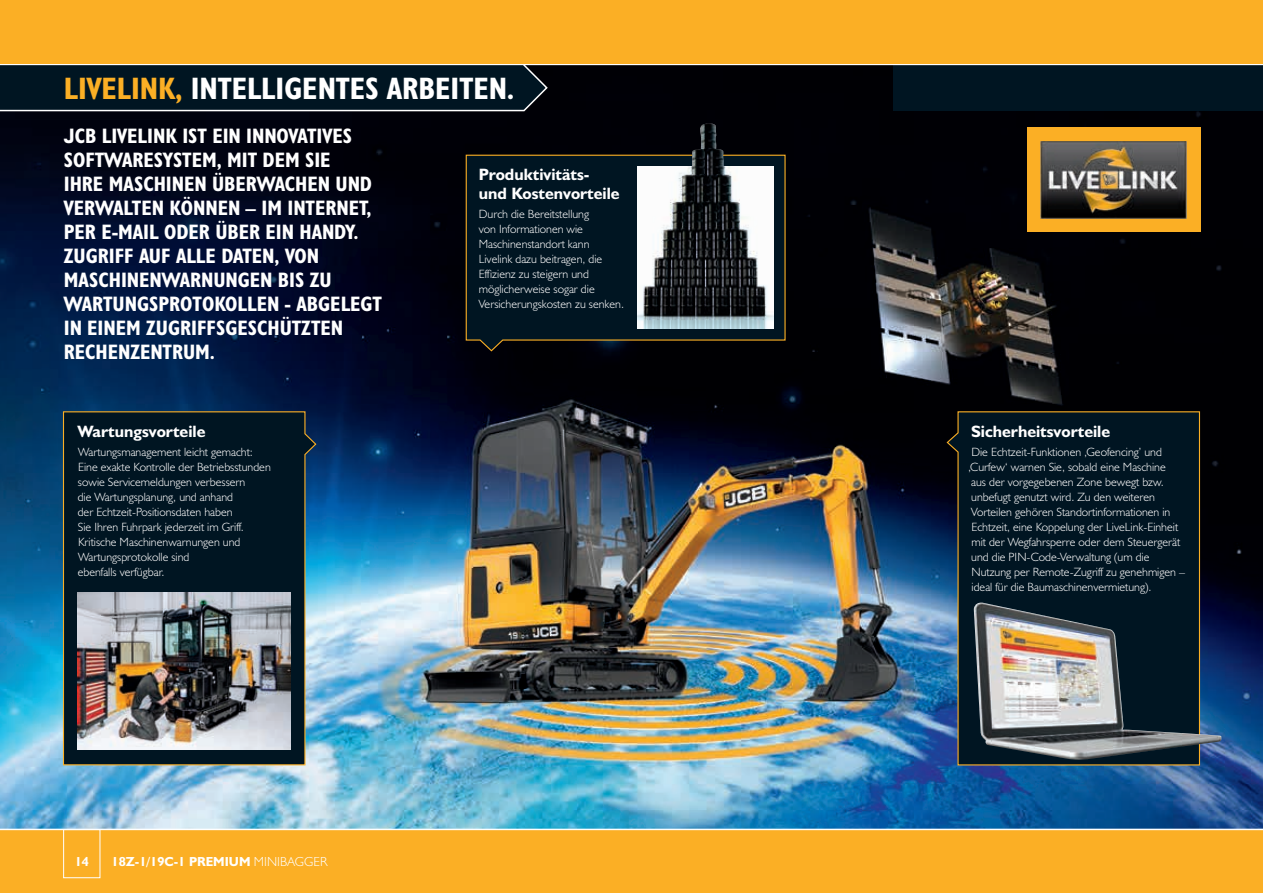
<style>
.page{position:relative;width:1263px;height:893px;background:#fff}
.page>*{position:absolute;margin:0;border:0;box-sizing:border-box;transform-origin:0 0}
.t1{font:31.2px "JCB Bold Condensed";color:#fff}
.t2{font:21px/24px "JCB Bold Condensed";color:#fff}
.t3{font:16.5px/18.8px "JCB Bold";color:#fff}
.t4{font:13.2px "JCB Bold";color:#fff}
.t5{font:12px/15px "JCB Light";color:#fff}
.s1{color:#fbaf25}
.s2{font-family:"JCB Light"}
</style>
<div class="page">
<img style="left:0;top:65px;width:1263px;height:764px">
<div style="left:894px;top:54px;width:369px;height:57px;background:#001522"></div>
<svg style="left:0;top:65px;width:549px;height:49px;background:#091b28"></svg>
<svg style="left:62px;top:411px;width:255px;height:355px;background:#0a2330"></svg>
<svg style="left:946px;top:411px;width:254px;height:355px;background:#071b28"></svg>
<svg style="left:465px;top:154px;width:321px;height:198px;background:#071720"></svg>
<img style="left:637px;top:166px;width:136px;height:163px">
<div style="left:0;top:829px;width:1263px;height:64px;background:#fbaf25"></div>
<hr style="left:0;top:829px;width:1263px;height:1px;background:#fff">
<hr style="left:0;top:64px;width:1263px;height:1px;background:#fff">
<div style="left:63px;top:829px;width:37px;height:49px;border:1px solid #fff"></div>
<div style="left:0;top:0;width:1263px;height:64px;background:#fbaf25"></div>
<img style="left:644px;top:123px;width:120px;height:192px">
<img style="left:974px;top:603px;width:248px;height:157px">
<img style="left:77px;top:593px;width:213px;height:156px">
<div style="left:1027px;top:128px;width:173px;height:104px;background:#fbaf25"></div>
<img style="left:1041px;top:141px;width:145px;height:77px">
<h1 class="t1" style="left:64px;top:69px;width:452px"><span class="s1">LIVELINK,</span> INTELLIGENTES ARBEITEN.</h1>
<p class="t2" style="left:64px;top:123px;width:320px">JCB LIVELINK IST EIN INNOVATIVES<br>SOFTWARESYSTEM, MIT DEM SIE<br>IHRE MASCHINEN ÜBERWACHEN UND<br>VERWALTEN KÖNNEN – IM INTERNET,<br>PER E-MAIL ODER ÜBER EIN HANDY.<br>ZUGRIFF AUF ALLE DATEN, VON<br>MASCHINENWARNUNGEN BIS ZU<br>WARTUNGSPROTOKOLLEN - ABGELEGT<br>IN EINEM ZUGRIFFSGESCHÜTZTEN<br>RECHENZENTRUM.</p>
<h3 class="t3" style="left:77px;top:421px;width:130px">Wartungsvorteile</h3>
<p class="t5" style="left:78px;top:444px;width:195px">Wartungsmanagement leicht gemacht:<br>Eine exakte Kontrolle der Betriebsstunden sowie Servicemeldungen verbessern<br>die Wartungsplanung, und anhand<br>der Echtzeit-Positionsdaten haben<br>Sie Ihren Fuhrpark jederzeit im Griff.<br>Kritische Maschinenwarnungen und Wartungsprotokolle sind<br>ebenfalls verfügbar.</p>
<h3 class="t3" style="left:479px;top:165px;width:142px">Produktivitäts&shy;und Kostenvorteile</h3>
<p class="t5" style="left:479px;top:206px;width:147px">Durch die Bereitstellung<br>von Informationen wie<br>Maschinenstandort kann<br>Livelink dazu beitragen, die<br>Effizienz zu steigern und möglicherweise sogar die<br>Versicherungskosten zu senken.</p>
<p class="t4" style="left:75px;top:853px;width:16px">14</p>
<p class="t4" style="left:112px;top:853px;width:217px">18Z-1/19C-1 PREMIUM <span class="s2">MINIBAGGER</span></p>
<h3 class="t3" style="left:971px;top:422px;width:141px">Sicherheitsvorteile</h3>
<p class="t5" style="left:968px;top:444px;width:218px">Die Echtzeit-Funktionen ‚Geofencing’ und ‚Curfew‘ warnen Sie, sobald eine Maschine<br>aus der vorgegebenen Zone bewegt bzw. unbefugt genutzt wird. Zu den weiteren Vorteilen gehören Standortinformationen in Echtzeit, eine Koppelung der LiveLink-Einheit mit der Wegfahrsperre oder dem Steuergerät und die PIN-Code-Verwaltung (um die Nutzung per Remote-Zugriff zu genehmigen – ideal für die Baumaschinenvermietung).</p>
</div>
